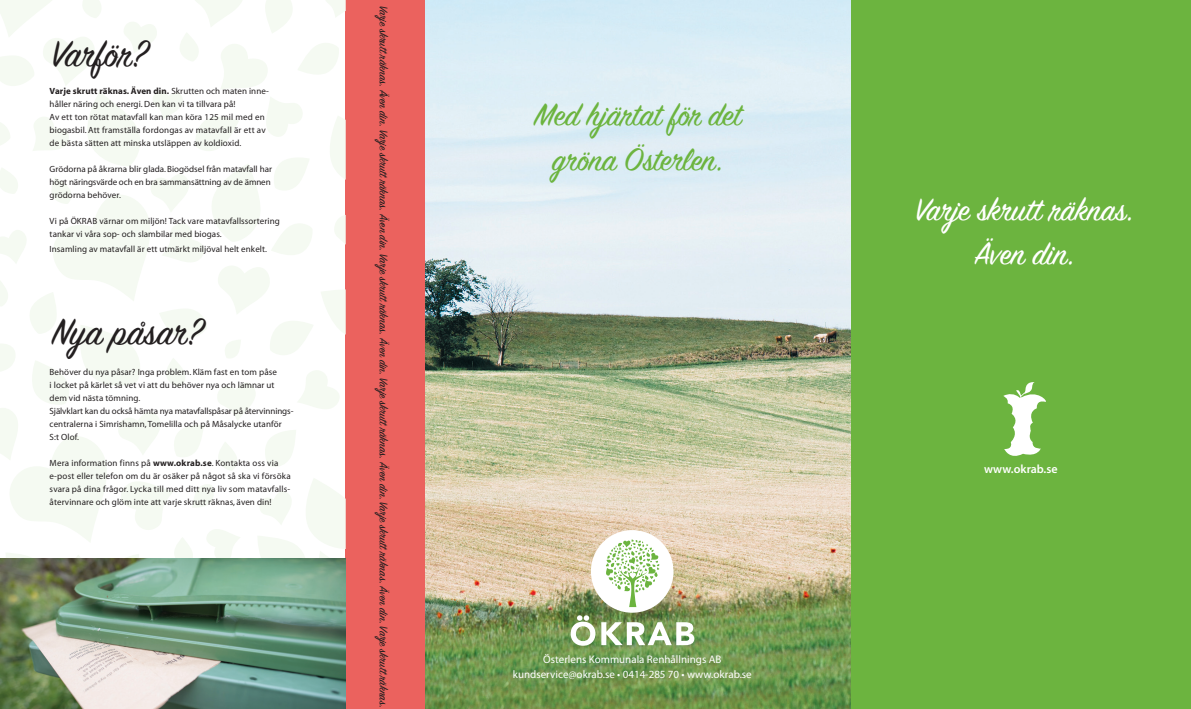
<style>
.page{position:relative;width:1191px;height:709px;background:#fff}
.page>*{position:absolute;margin:0;border:0;box-sizing:border-box;transform-origin:0 0}
.t1{font:41px "Sign Painter House Script";color:#231f20}
.t2{font:35px/45px "Sign Painter House Script";color:#6cb43f;text-align:center}
.t3{font:35px/44px "Sign Painter House Script";color:#fff;text-align:center}
.t4{font:13px "Sign Painter House Script";color:#231f20}
.t5{font:600 12px "Myriad Pro";color:#fff}
.t6{font:11px/15px "Myriad Pro";color:#fff;text-align:center}
.t7{font:9px/13px "Myriad";letter-spacing:.01em;color:#231f20}
.s1{font-weight:700}
</style>
<div class="page">
<div style="left:850px;top:0;width:341px;height:709px;background:#6cb43f"></div>
<svg style="left:1003px;top:382px;width:43px;height:74px"></svg>
<img style="left:425px;top:0;width:425px;height:709px">
<div style="left:346px;top:0;width:79px;height:709px;background:#eb625e"></div>
<div style="left:591px;top:530px;width:82px;height:82px;background:#fff;border-radius:50%"></div>
<svg style="left:606px;top:539px;width:53px;height:68px"></svg>
<svg style="left:570px;top:615px;width:25px;height:30px"></svg>
<svg style="left:601px;top:622px;width:93px;height:23px"></svg>
<svg style="left:0;top:0;width:346px;height:558px"></svg>
<img style="left:0;top:558px;width:346px;height:151px">
<h1 class="t1" style="left:52px;top:29px;width:97px">Varför?</h1>
<p class="t7" style="left:50px;top:85px;width:221px"><span class="s1">Varje skrutt räknas. Även din.</span> Skrutten och maten inne&shy;håller näring och energi. Den kan vi ta tillvara på!<br>Av ett ton rötat matavfall kan man köra 125 mil med en biogasbil. Att framställa fordongas av matavfall är ett av de bästa sätten att minska utsläppen av koldioxid.</p>
<p class="t7" style="left:50px;top:163px;width:224px">Grödorna på åkrarna blir glada. Biogödsel från matavfall har högt näringsvärde och en bra sammansättning av de ämnen grödorna behöver.</p>
<p class="t7" style="left:50px;top:215px;width:232px">Vi på ÖKRAB värnar om miljön! Tack vare matavfallssortering tankar vi våra sop- och slambilar med biogas.</p>
<p class="t7" style="left:50px;top:243px;width:219px">Insamling av matavfall är ett utmärkt miljöval helt enkelt.</p>
<h1 class="t1" style="left:52px;top:306px;width:152px">Nya påsar?</h1>
<p class="t7" style="left:50px;top:366px;width:245px">Behöver du nya påsar? Inga problem. Kläm fast en tom påse<br>i locket på kärlet så vet vi att du behöver nya och lämnar ut dem vid nästa tömning.<br>Självklart kan du också hämta nya matavfallspåsar på återvinnings&shy;centralerna i Simrishamn, Tomelilla och på Måsalycke utanför S:t Olof.</p>
<p class="t7" style="left:50px;top:457px;width:243px">Mera information finns på <span class="s1">www.okrab.se</span>. Kontakta oss via e-post eller telefon om du är osäker på något så ska vi försöka svara på dina frågor. Lycka till med ditt nya liv som matavfalls&shy;återvinnare och glöm inte att varje skrutt räknas, även din!</p>
<h3 class="t4" style="left:392px;top:6px;width:703px;rotate:90deg">Varje skrutt räknas. Även din. Varje skrutt räknas. Även din. Varje skrutt räknas. Även din. Varje skrutt räknas. Även din. Varje skrutt räknas. Även din. Varje skrutt räknas.</h3>
<h2 class="t2" style="left:534px;top:96px;width:208px">Med hjärtat för det gröna Österlen.</h2>
<p class="t6" style="left:513px;top:652px;width:240px">Österlens Kommunala Renhållnings AB kundservice@okrab.se • 0414-285 70 • www.okrab.se</p>
<h2 class="t3" style="left:915px;top:191px;width:220px">Varje skrutt räknas.<br>Även din.</h2>
<h3 class="t5" style="left:984px;top:461px;width:75px">www.okrab.se</h3>
</div>
